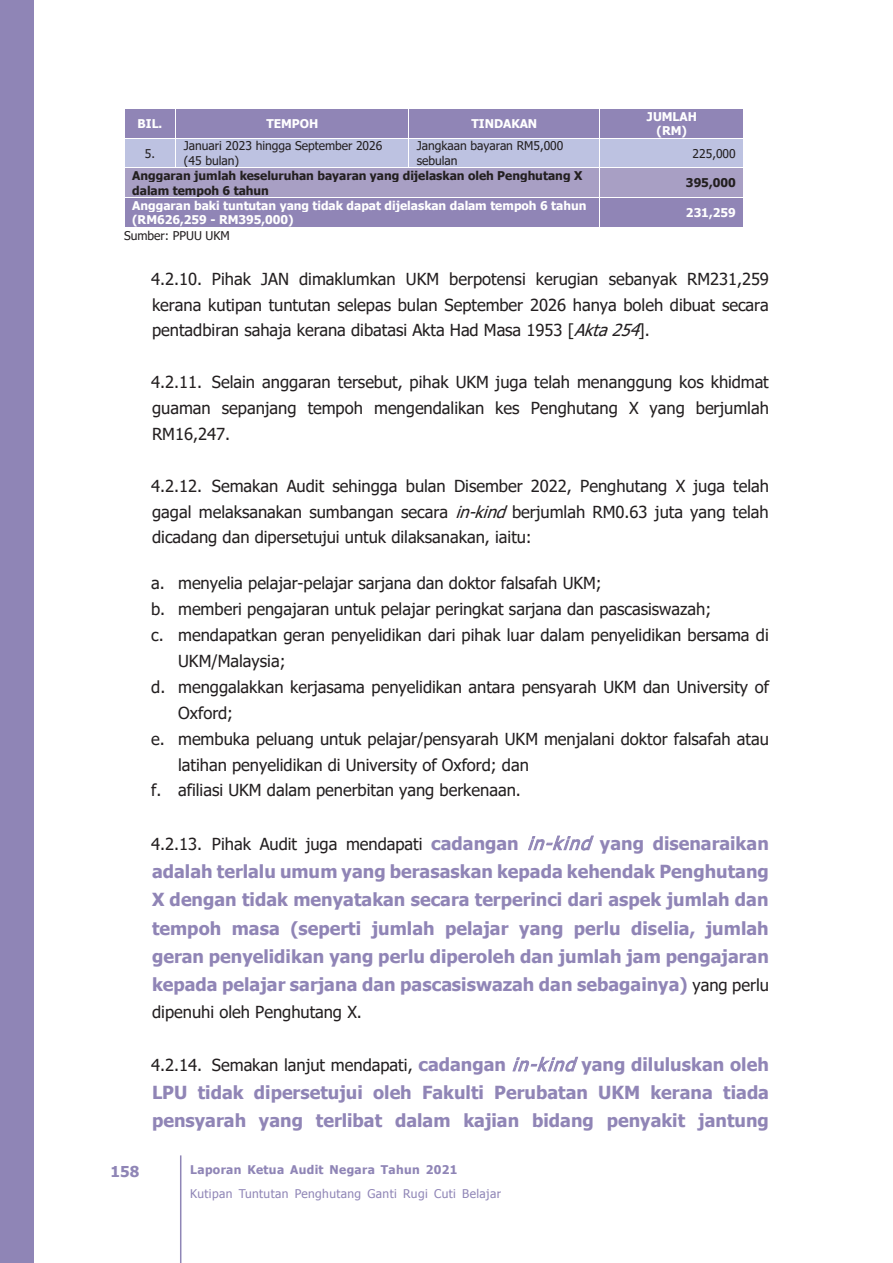
<style>
.page{position:relative;width:893px;height:1263px;background:#fff}
.page>*{position:absolute;margin:0;border:0;box-sizing:border-box;transform-origin:0 0}
.t1{font:700 18px/28.2px "Tahoma";color:#9085b6;text-align:justify}
.t2{font:16.5px/26px "Tahoma";letter-spacing:-.005em;color:#231f20;text-align:justify}
.t3{font:700 16.5px "Tahoma";color:#9085b6}
.t4{font:700 15px "Tahoma";color:#8f85b6}
.t5{font:700 12px/14.5px "Tahoma";color:#fff;text-align:center}
.t6{font:12px/14.5px "Tahoma";letter-spacing:-.005em;color:#231f20}
.t7{font:700 12px/14.5px "Tahoma";color:#231f20}
.t8{font:12px "Tahoma";letter-spacing:.03em;color:#8f85b6}
.t9{font:700 12px "Tahoma";letter-spacing:.03em;color:#8f85b6}
.t10{font:10.5px/20px "Tahoma";letter-spacing:.15em;color:#9085b6}
.s1{font-style:italic}
.s2{font-weight:700;font-size:18px;color:#9085b6}
.s3{font-style:italic;font-size:18px;color:#9085b6}
.s4{font-weight:400;font-size:16.5px;color:#231f20}
.s5{font-weight:700}
</style>
<div class="page">
<hr style="left:180px;top:1155px;width:1px;height:108px;background:#8f85b6">
<div style="left:0;top:0;width:34px;height:1263px;background:#8f85b6"></div>
<div style="left:124px;top:109px;width:51px;height:29px;background:#9085b6"></div>
<div style="left:176px;top:109px;width:232px;height:29px;background:#9085b6"></div>
<div style="left:409px;top:109px;width:191px;height:29px;background:#9085b6"></div>
<div style="left:600px;top:109px;width:143px;height:29px;background:#9085b6"></div>
<div style="left:124px;top:138px;width:51px;height:29px;background:#bdc2e1"></div>
<div style="left:176px;top:138px;width:232px;height:29px;background:#bdc2e1"></div>
<div style="left:409px;top:138px;width:191px;height:29px;background:#bdc2e1"></div>
<div style="left:600px;top:138px;width:143px;height:29px;background:#bdc2e1"></div>
<hr style="left:124px;top:138px;width:51px;height:1px;background:#fff">
<hr style="left:176px;top:138px;width:232px;height:1px;background:#fff">
<hr style="left:409px;top:138px;width:191px;height:1px;background:#fff">
<hr style="left:600px;top:138px;width:144px;height:1px;background:#fff">
<div style="left:124px;top:168px;width:476px;height:29px;background:#a89fc4"></div>
<div style="left:600px;top:168px;width:143px;height:29px;background:#a89fc4"></div>
<div style="left:124px;top:198px;width:476px;height:29px;background:#9085b6"></div>
<div style="left:600px;top:198px;width:143px;height:29px;background:#9085b6"></div>
<svg style="left:124px;top:109px;width:1px;height:118px"></svg>
<svg style="left:528px;top:835px;width:66px;height:15px"></svg>
<svg style="left:512px;top:1056px;width:66px;height:16px"></svg>
<p class="t5" style="left:138px;top:117px;width:26px">BIL.</p>
<p class="t5" style="left:266px;top:117px;width:53px">TEMPOH</p>
<p class="t5" style="left:472px;top:117px;width:67px">TINDAKAN</p>
<p class="t5" style="left:647px;top:109px;width:52px">JUMLAH (RM)</p>
<p class="t6" style="left:145px;top:147px;width:12px">5.</p>
<p class="t6" style="left:184px;top:139px;width:200px">Januari 2023 hingga September 2026 (45 bulan)</p>
<p class="t6" style="left:417px;top:139px;width:148px">Jangkaan bayaran RM5,000 sebulan</p>
<p class="t6" style="left:693px;top:147px;width:45px">225,000</p>
<p class="t7" style="left:132px;top:169px;width:451px">Anggaran jumlah keseluruhan bayaran yang dijelaskan oleh Penghutang X dalam tempoh 6 tahun</p>
<p class="t7" style="left:686px;top:176px;width:51px">395,000</p>
<p class="t5" style="left:132px;top:199px;width:456px;text-align:left">Anggaran baki tuntutan yang tidak dapat dijelaskan dalam tempoh 6 tahun (RM626,259 - RM395,000)</p>
<p class="t5" style="left:686px;top:206px;width:51px">231,259</p>
<p class="t6" style="left:124px;top:229px;width:107px">Sumber: PPUU UKM</p>
<p class="t2" style="left:151px;top:267px;width:619px">4.2.10. Pihak JAN dimaklumkan UKM berpotensi kerugian sebanyak RM231,259 kerana kutipan tuntutan selepas bulan September 2026 hanya boleh dibuat secara pentadbiran sahaja kerana dibatasi Akta Had Masa 1953 [<span class="s1">Akta254</span>].</p>
<p class="t2" style="left:151px;top:370px;width:619px">4.2.11. Selain anggaran tersebut, pihak UKM juga telah menanggung kos khidmat guaman sepanjang tempoh mengendalikan kes Penghutang X yang berjumlah RM16,247.</p>
<p class="t2" style="left:151px;top:474px;width:619px">4.2.12. Semakan Audit sehingga bulan Disember 2022, Penghutang X juga telah gagal melaksanakan sumbangan secara <span class="s1">in-kind</span>berjumlah RM0.63 juta yang telah dicadang dan dipersetujui untuk dilaksanakan, iaitu:</p>
<p class="t2" style="left:151px;top:571px;width:452px">a. menyelia pelajar-pelajar sarjana dan doktor falsafah UKM;</p>
<p class="t2" style="left:151px;top:597px;width:562px">b. memberi pengajaran untuk pelajar peringkat sarjana dan pascasiswazah;</p>
<p class="t2" style="left:151px;top:623px;width:619px">c. mendapatkan geran penyelidikan dari pihak luar dalam penyelidikan bersama di</p>
<p class="t2" style="left:178px;top:649px;width:109px">UKM/Malaysia;</p>
<p class="t2" style="left:151px;top:675px;width:619px">d. menggalakkan kerjasama penyelidikan antara pensyarah UKM dan University of</p>
<p class="t2" style="left:178px;top:701px;width:56px">Oxford;</p>
<p class="t2" style="left:151px;top:727px;width:619px">e. membuka peluang untuk pelajar/pensyarah UKM menjalani doktor falsafah atau</p>
<p class="t2" style="left:178px;top:753px;width:352px">latihan penyelidikan di University of Oxford; dan</p>
<p class="t2" style="left:151px;top:778px;width:371px">f. afiliasi UKM dalam penerbitan yang berkenaan.</p>
<p class="t2" style="left:151px;top:832px;width:619px">4.2.13. Pihak Audit juga mendapati <span class="s2">cadangan</span> <span class="s3">in-kind</span><span class="s2">yang disenaraikan</span></p>
<p class="t1" style="left:152px;top:858px;width:618px">adalah terlalu umum yang berasaskan kepada kehendak Penghutang X dengan tidak menyatakan secara terperinci dari aspek jumlah dan tempoh masa (seperti jumlah pelajar yang perlu diselia, jumlah geran penyelidikan yang perlu diperoleh dan jumlah jam pengajaran kepada pelajar sarjana dan pascasiswazah dan sebagainya) <span class="s4">yang perlu</span></p>
<p class="t2" style="left:152px;top:1000px;width:211px">dipenuhi oleh Penghutang X.</p>
<p class="t2" style="left:151px;top:1053px;width:619px">4.2.14. Semakan lanjut mendapati, <span class="s2">cadangan</span> <span class="s3">in-kind</span><span class="s2">yang diluluskan oleh</span></p>
<p class="t1" style="left:152px;top:1079px;width:618px">LPU tidak dipersetujui oleh Fakulti Perubatan UKM kerana tiada pensyarah yang terlibat dalam kajian bidang penyakit jantung</p>
<p class="t9" style="left:190px;top:1161px;width:269px">Laporan Ketua Audit Negara Tahun 2021</p>
<p class="t4" style="left:111px;top:1161px;width:30px">158</p>
<p class="t3" style="left:123px;top:1164px;width:33px">158</p>
<p class="t10" style="left:187px;top:1166px;width:323px"><span class="s5">Laporan Ketua Audit Negara Tahun 2021<br></span>Kutipan Tuntutan Penghutang Ganti Rugi Cuti Belajar</p>
<p class="t8" style="left:190px;top:1185px;width:312px">Kutipan Tuntutan Penghutang Ganti Rugi Cuti Belajar</p>
</div>
